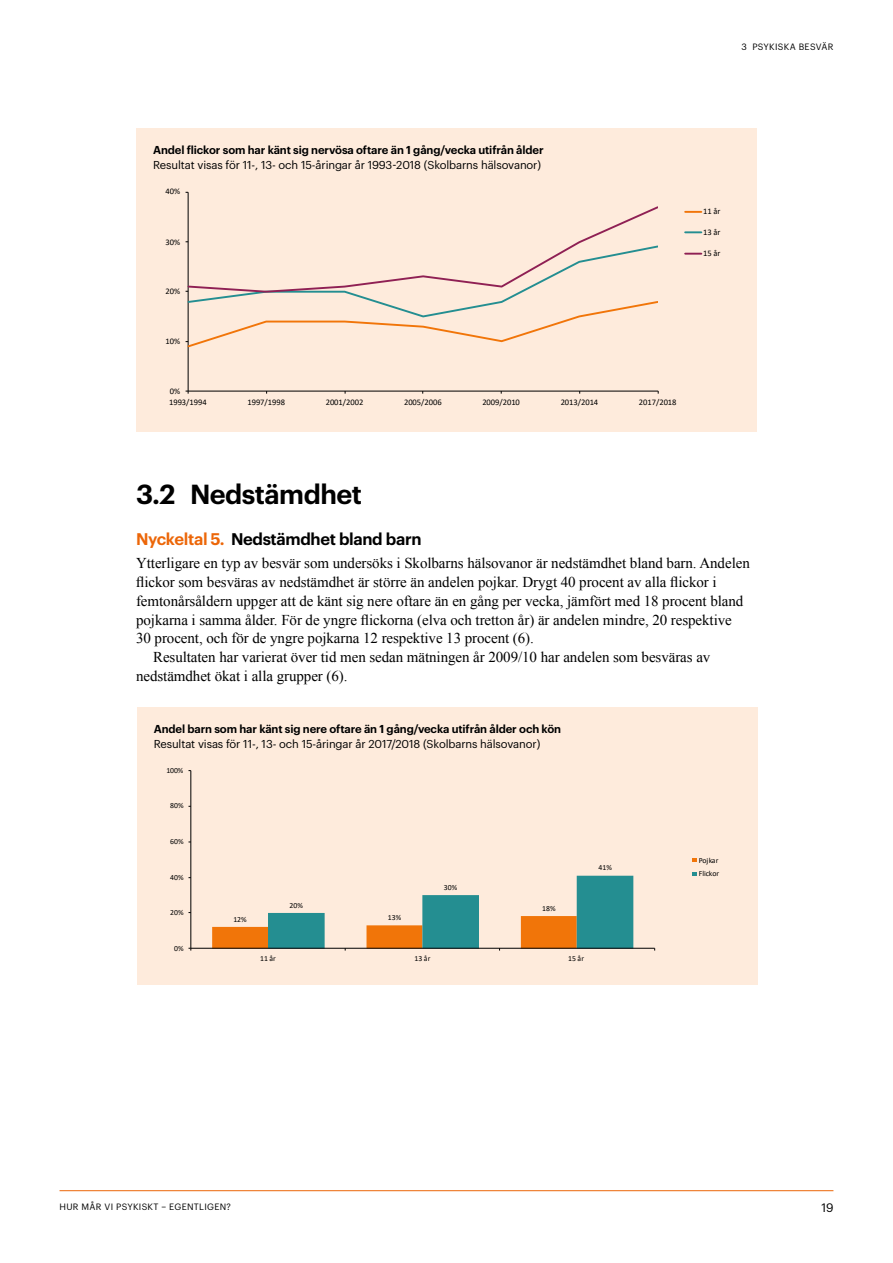
<style>
.page{position:relative;width:893px;height:1263px;background:#fff}
.page>*{position:absolute;margin:0;border:0;box-sizing:border-box;transform-origin:0 0}
.t1{font:600 27px "Graphik";letter-spacing:-.02em;color:#000}
.t2{font:600 16.5px "Graphik";letter-spacing:-.02em;color:#000}
.t3{font:15px "Times New Roman";letter-spacing:-.005em;color:#000}
.t4{font:12px "Graphik";color:#000}
.t5{font:11.25px "Graphik";letter-spacing:-.01em;color:#000}
.t6{font:600 11.25px "Graphik";letter-spacing:-.01em;color:#000}
.t7{font:9px "Graphik";letter-spacing:.035em;color:#000}
.t8{font:8.55px "Calibri";letter-spacing:-.005em;color:#000}
.t9{font:700 8.55px "Calibri";color:#000}
.t10{font:7.8px "Calibri";color:#000}
.t11{font:7.8px/14px "Calibri";letter-spacing:-.025em;color:#000}
.s1{color:#ec6608}
</style>
<div class="page">
<div style="left:136px;top:128px;width:621px;height:304px;background:#feebdc"></div>
<hr style="left:188px;top:192px;width:1px;height:199px;background:#000">
<hr style="left:188px;top:391px;width:470px;height:1px;background:#000">
<svg style="left:186px;top:205px;width:472px;height:144px"></svg>
<svg style="left:685px;top:211px;width:18px;height:2px"></svg>
<svg style="left:685px;top:231px;width:16px;height:2px"></svg>
<svg style="left:685px;top:253px;width:16px;height:2px"></svg>
<div style="left:137px;top:707px;width:620px;height:277px;background:#feebdc"></div>
<hr style="left:191px;top:771px;width:1px;height:177px;background:#000">
<hr style="left:191px;top:948px;width:464px;height:1px;background:#000">
<svg style="left:212px;top:876px;width:421px;height:74px"></svg>
<svg style="left:692px;top:858px;width:5px;height:4px"></svg>
<svg style="left:692px;top:872px;width:5px;height:4px"></svg>
<hr style="left:60px;top:1190px;width:773px;height:1px;background:#ec6608">
<p class="t7" style="left:741px;top:40px;width:93px">3 PSYKISKA BESVÄR</p>
<p class="t6" style="left:153px;top:141px;width:392px">Andel flickor som har känt sig nervösa oftare än 1 gång/vecka utifrån ålder</p>
<p class="t5" style="left:153px;top:156px;width:389px">Resultat visas för 11-, 13- och 15-åringar år 1993-2018 (Skolbarns hälsovanor)</p>
<p class="t9" style="left:145px;top:156px;width:266px">Andel flickor som har känt sig nervösa oftare än 1 gång/vecka utifrån ålder</p>
<p class="t8" style="left:165px;top:186px;width:16px">40%</p>
<p class="t8" style="left:165px;top:236px;width:16px">30%</p>
<p class="t8" style="left:165px;top:285px;width:16px">20%</p>
<p class="t8" style="left:165px;top:335px;width:16px">10%</p>
<p class="t8" style="left:170px;top:385px;width:12px">0%</p>
<p class="t8" style="left:169px;top:396px;width:39px">1993/1994</p>
<p class="t8" style="left:247px;top:396px;width:39px">1997/1998</p>
<p class="t8" style="left:326px;top:396px;width:39px">2001/2002</p>
<p class="t8" style="left:404px;top:396px;width:39px">2005/2006</p>
<p class="t8" style="left:482px;top:396px;width:39px">2009/2010</p>
<p class="t8" style="left:561px;top:396px;width:39px">2013/2014</p>
<p class="t8" style="left:639px;top:396px;width:39px">2017/2018</p>
<p class="t8" style="left:703px;top:206px;width:19px">11 år</p>
<p class="t8" style="left:703px;top:226px;width:19px">13 år</p>
<p class="t8" style="left:703px;top:247px;width:19px">15 år</p>
<h1 class="t1" style="left:136px;top:473px;width:227px">3.2 Nedstämdhet</h1>
<p class="t2" style="left:136px;top:527px;width:287px"><span class="s1">Nyckeltal 5.</span> Nedstämdhet bland barn</p>
<p class="t3" style="left:136px;top:553px;width:615px">Ytterligare en typ av besvär som undersöks i Skolbarns hälsovanor är nedstämdhet bland barn. Andelen</p>
<p class="t3" style="left:136px;top:572px;width:582px">flickor som besväras av nedstämdhet är större än andelen pojkar. Drygt 40 procent av alla flickor i</p>
<p class="t3" style="left:136px;top:591px;width:609px">femtonårsåldern uppger att de känt sig nere oftare än en gång per vecka, jämfört med 18 procent bland</p>
<p class="t3" style="left:136px;top:609px;width:597px">pojkarna i samma ålder. För de yngre flickorna (elva och tretton år) är andelen mindre, 20 respektive</p>
<p class="t3" style="left:136px;top:628px;width:399px">30 procent, och för de yngre pojkarna 12 respektive 13 procent (6).</p>
<p class="t3" style="left:153px;top:647px;width:559px">Resultaten har varierat över tid men sedan mätningen år 2009/10 har andelen som besväras av</p>
<p class="t3" style="left:136px;top:666px;width:213px">nedstämdhet ökat i alla grupper (6).</p>
<p class="t6" style="left:154px;top:720px;width:409px">Andel barn som har känt sig nere oftare än 1 gång/vecka utifrån ålder och kön</p>
<p class="t5" style="left:154px;top:735px;width:388px">Resultat visas för 11-, 13- och 15-åringar år 2017/2018 (Skolbarns hälsovanor)</p>
<p class="t10" style="left:170px;top:740px;width:246px">Resultat visas för 11-, 13- och 15-åringar år 2017/2018 (Skolbarns hälsovanor)</p>
<p class="t10" style="left:166px;top:765px;width:19px">100%</p>
<p class="t10" style="left:170px;top:800px;width:15px">80%</p>
<p class="t10" style="left:170px;top:836px;width:15px">60%</p>
<p class="t10" style="left:170px;top:871px;width:15px">40%</p>
<p class="t10" style="left:170px;top:907px;width:15px">20%</p>
<p class="t10" style="left:174px;top:943px;width:11px">0%</p>
<p class="t10" style="left:289px;top:899px;width:15px">20%</p>
<p class="t10" style="left:233px;top:914px;width:15px">12%</p>
<p class="t10" style="left:388px;top:912px;width:15px">13%</p>
<p class="t10" style="left:444px;top:882px;width:15px">30%</p>
<p class="t10" style="left:542px;top:903px;width:15px">18%</p>
<p class="t10" style="left:260px;top:953px;width:17px">11 år</p>
<p class="t10" style="left:415px;top:953px;width:17px">13 år</p>
<p class="t10" style="left:568px;top:953px;width:17px">15 år</p>
<p class="t10" style="left:598px;top:862px;width:15px">41%</p>
<p class="t11" style="left:699px;top:853px;width:22px">Pojkar<br>Flickor</p>
<p class="t7" style="left:60px;top:1200px;width:173px">HUR MÅR VI PSYKISKT – EGENTLIGEN?</p>
<p class="t4" style="left:821px;top:1199px;width:14px">19</p>
</div>
